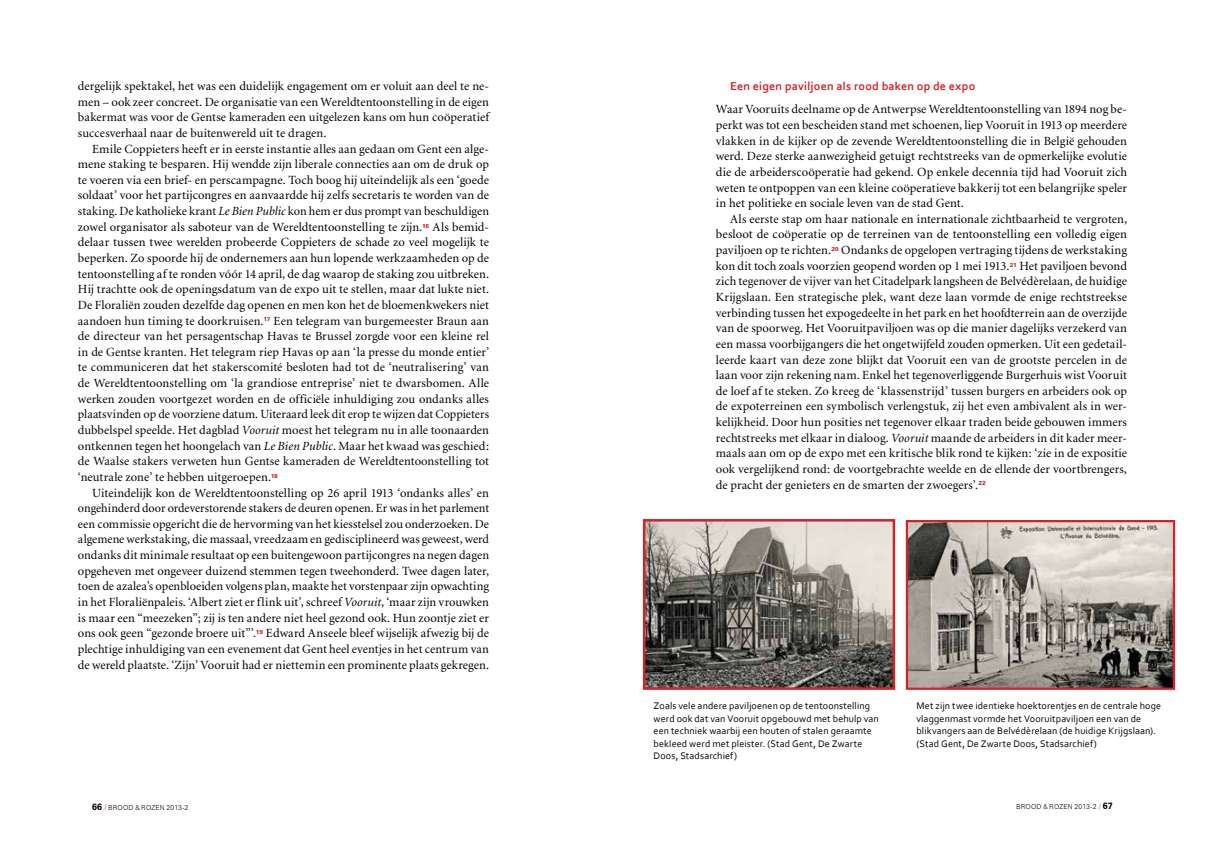
<style>
.page{position:relative;width:1205px;height:851px;background:#fff}
.page>*{position:absolute;margin:0;border:0;box-sizing:border-box;transform-origin:0 0}
.t1{font:12.5px/15.6px "Minion";letter-spacing:.005em;color:#000;text-align:justify}
.t2{font:700 12px "Corbel";letter-spacing:.02em;color:#d2232a}
.t3{font:10px/12.5px "Corbel";letter-spacing:.015em;color:#000}
.t4{font:300 6.88px "Zurich BT";letter-spacing:.025em;color:#000}
.t5{font:900 5.5px "Zurich BT";letter-spacing:-.015em;color:#d2232a}
.s1{font-style:italic}
.s2{font-weight:700;font-size:9px}
.s3{font-family:"Candara";font-weight:400;color:#d2232a}
.s4{font-family:"Futura BT"}
.s5{font-weight:400;color:#d2232a}
</style>
<div class="page">
<img style="left:646px;top:522px;width:246px;height:164px">
<div style="left:643px;top:519px;width:252px;height:170px;border:2px solid #d2232a"></div>
<img style="left:909px;top:523px;width:263px;height:163px">
<div style="left:906px;top:520px;width:269px;height:169px;border:2px solid #d2232a"></div>
<p class="t1" style="left:78px;top:79px;width:413px">dergelijk spektakel, het was een duidelijk engagement om er voluit aan deel te ne-</p>
<p class="t1" style="left:78px;top:94px;width:412px">men – ook zeer concreet. De organisatie van een Wereldtentoonstelling in de eigen</p>
<p class="t1" style="left:78px;top:110px;width:413px">bakermat was voor de Gentse kameraden een uitgelezen kans om hun coöperatief</p>
<p class="t1" style="left:78px;top:125px;width:250px">succesverhaal naar de buitenwereld uit te dragen.</p>
<p class="t1" style="left:92px;top:141px;width:398px">Emile Coppieters heeft er in eerste instantie alles aan gedaan om Gent een alge-</p>
<p class="t1" style="left:78px;top:157px;width:412px">mene staking te besparen. Hij wendde zijn liberale connecties aan om de druk op</p>
<p class="t1" style="left:78px;top:172px;width:412px">te voeren via een brief- en perscampagne. Toch boog hij uiteindelijk als een ‘goede</p>
<p class="t1" style="left:78px;top:188px;width:412px">soldaat’ voor het partijcongres en aanvaardde hij zelfs secretaris te worden van de</p>
<p class="t1" style="left:78px;top:204px;width:412px">staking. De katholieke krant <span class="s1">Le Bien Public</span> kon hem er dus prompt van beschuldigen</p>
<p class="t1" style="left:78px;top:219px;width:346px">zowel organisator als saboteur van de Wereldtentoonstelling te zijn.</p>
<p class="t5" style="left:422px;top:222px;width:9px">16</p>
<p class="t1" style="left:78px;top:219px;width:413px;text-indent:355px">Als bemid&shy;delaar tussen twee werelden probeerde Coppieters de schade zo veel mogelijk te beperken. Zo spoorde hij de ondernemers aan hun lopende werkzaamheden op de tentoonstelling af te ronden vóór 14 april, de dag waarop de staking zou uitbreken.<br>Hij trachtte ook de openingsdatum van de expo uit te stellen, maar dat lukte niet.<br>De Floraliën zouden dezelfde dag openen en men kon het de bloemenkwekers niet aandoen hun timing te doorkruisen.</p>
<p class="t1" style="left:78px;top:313px;width:413px;text-indent:196px">Een telegram van burgemeester Braun aan de directeur van het persagentschap Havas te Brussel zorgde voor een kleine rel in de Gentse kranten. Het telegram riep Havas op aan ‘la presse du monde entier’ te communiceren dat het stakerscomité besloten had tot de ‘neutralisering’ van de Wereldtentoonstelling om ‘la grandiose entreprise’ niet te dwarsbomen. Alle werken zouden voortgezet worden en de officiële inhuldiging zou ondanks alles plaatsvinden op de voorziene datum. Uiteraard leek dit erop te wijzen dat Coppieters dubbelspel speelde. Het dagblad <span class="s1">Vooruit</span> moest het telegram nu in alle toonaarden ontkennen tegen het hoongelach van <span class="s1">Le Bien Public</span>. Maar het kwaad was geschied: de Waalse stakers verweten hun Gentse kameraden de Wereldtentoonstelling tot ‘neutrale zone’ te hebben uitgeroepen.</p>
<p class="t5" style="left:263px;top:316px;width:9px">17</p>
<p class="t5" style="left:271px;top:472px;width:9px">18</p>
<p class="t1" style="left:78px;top:485px;width:413px;text-indent:14px">Uiteindelijk kon de Wereldtentoonstelling op 26 april 1913 ‘ondanks alles’ en ongehinderd door ordeverstorende stakers de deuren openen. Er was in het parlement een commissie opgericht die de hervorming van het kiesstelsel zou onderzoeken. De algemene werkstaking, die massaal, vreedzaam en gedisciplineerd was geweest, werd ondanks dit minimale resultaat op een buitengewoon partijcongres na negen dagen opgeheven met ongeveer duizend stemmen tegen tweehonderd. Twee dagen later, toen de azalea’s openbloeiden volgens plan, maakte het vorstenpaar zijn opwachting in het Floraliënpaleis. ‘Albert ziet er flink uit’, schreef <span class="s1">Vooruit</span>, ‘maar zijn vrouwken is maar een “meezeken”; zij is ten andere niet heel gezond ook. Hun zoontje ziet er ons ook geen “gezonde broere uit”’.</p>
<p class="t1" style="left:78px;top:625px;width:413px;text-indent:188px">Edward Anseele bleef wijselijk afwezig bij de plechtige inhuldiging van een evenement dat Gent heel eventjes in het centrum van de wereld plaatste. ‘Zijn’ Vooruit had er niettemin een prominente plaats gekregen.</p>
<p class="t5" style="left:256px;top:628px;width:9px">19</p>
<p class="t2" style="left:730px;top:78px;width:247px">Een eigen paviljoen als rood baken op de expo</p>
<p class="t1" style="left:716px;top:102px;width:413px">Waar Vooruits deelname op de Antwerpse Wereldtentoonstelling van 1894 nog be-</p>
<p class="t1" style="left:716px;top:118px;width:413px">perkt was tot een bescheiden stand met schoenen, liep Vooruit in 1913 op meerdere</p>
<p class="t1" style="left:716px;top:133px;width:412px">vlakken in de kijker op de zevende Wereldtentoonstelling die in België gehouden</p>
<p class="t1" style="left:716px;top:149px;width:413px">werd. Deze sterke aanwezigheid getuigt rechtstreeks van de opmerkelijke evolutie</p>
<p class="t1" style="left:716px;top:164px;width:413px">die de arbeiderscoöperatie had gekend. Op enkele decennia tijd had Vooruit zich</p>
<p class="t1" style="left:716px;top:180px;width:413px">weten te ontpoppen van een kleine coöperatieve bakkerij tot een belangrijke speler</p>
<p class="t1" style="left:716px;top:196px;width:249px">in het politieke en sociale leven van de stad Gent.</p>
<p class="t1" style="left:730px;top:211px;width:398px">Als eerste stap om haar nationale en internationale zichtbaarheid te vergroten,</p>
<p class="t1" style="left:716px;top:227px;width:413px">besloot de coöperatie op de terreinen van de tentoonstelling een volledig eigen</p>
<p class="t1" style="left:716px;top:243px;width:117px">paviljoen op te richten.</p>
<p class="t5" style="left:831px;top:245px;width:9px">20</p>
<p class="t1" style="left:716px;top:243px;width:413px;text-indent:125px">Ondanks de opgelopen vertraging tijdens de werkstaking kon dit toch zoals voorzien geopend worden op 1 mei 1913.</p>
<p class="t1" style="left:716px;top:258px;width:413px;text-indent:303px">Het paviljoen bevond zich tegenover de vijver van het Citadelpark langsheen de Belvédèrelaan, de huidige Krijgslaan. Een strategische plek, want deze laan vormde de enige rechtstreekse verbinding tussen het expogedeelte in het park en het hoofdterrein aan de overzijde van de spoorweg. Het Vooruitpaviljoen was op die manier dagelijks verzekerd van een massa voorbijgangers die het ongetwijfeld zouden opmerken. Uit een gedetail&shy;leerde kaart van deze zone blijkt dat Vooruit een van de grootste percelen in de laan voor zijn rekening nam. Enkel het tegenoverliggende Burgerhuis wist Vooruit de loef af te steken. Zo kreeg de ‘klassenstrijd’ tussen burgers en arbeiders ook op de expoterreinen een symbolisch verlengstuk, zij het even ambivalent als in wer&shy;kelijkheid. Door hun posities net tegenover elkaar traden beide gebouwen immers rechtstreeks met elkaar in dialoog. <span class="s1">Vooruit</span> maande de arbeiders in dit kader meer&shy;maals aan om op de expo met een kritische blik rond te kijken: ‘zie in de expositie ook vergelijkend rond: de voortgebrachte weelde en de ellende der voortbrengers, de pracht der genieters en de smarten der zwoegers’.</p>
<p class="t5" style="left:1010px;top:261px;width:9px">21</p>
<p class="t5" style="left:978px;top:480px;width:9px">22</p>
<p class="t3" style="left:653px;top:699px;width:227px">Zoals vele andere paviljoenen op de tentoonstelling werd ook dat van Vooruit opgebouwd met behulp van een techniek waarbij een houten of stalen geraamte bekleed werd met pleister. (Stad Gent, De Zwarte Doos, Stadsarchief)</p>
<p class="t3" style="left:916px;top:699px;width:246px">M et zijn twee identieke hoektorentjes en de centrale hoge vlaggenmast vormde het Vooruitpaviljoen een van de blikvangers aan de Belvédèrelaan (de huidige Krijgslaan). (Stad Gent, De Zwarte Doos, Stadsarchief)</p>
<p class="t4" style="left:92px;top:802px;width:98px"><span class="s2">66</span> <span class="s3">/</span> BROOD <span class="s4">&amp;</span> ROZEN 2013-2</p>
<p class="t4" style="left:1016px;top:802px;width:98px">BROOD <span class="s4">&amp;</span> ROZEN 2013-2 <span class="s5">/</span> <span class="s2">67</span></p>
</div>
